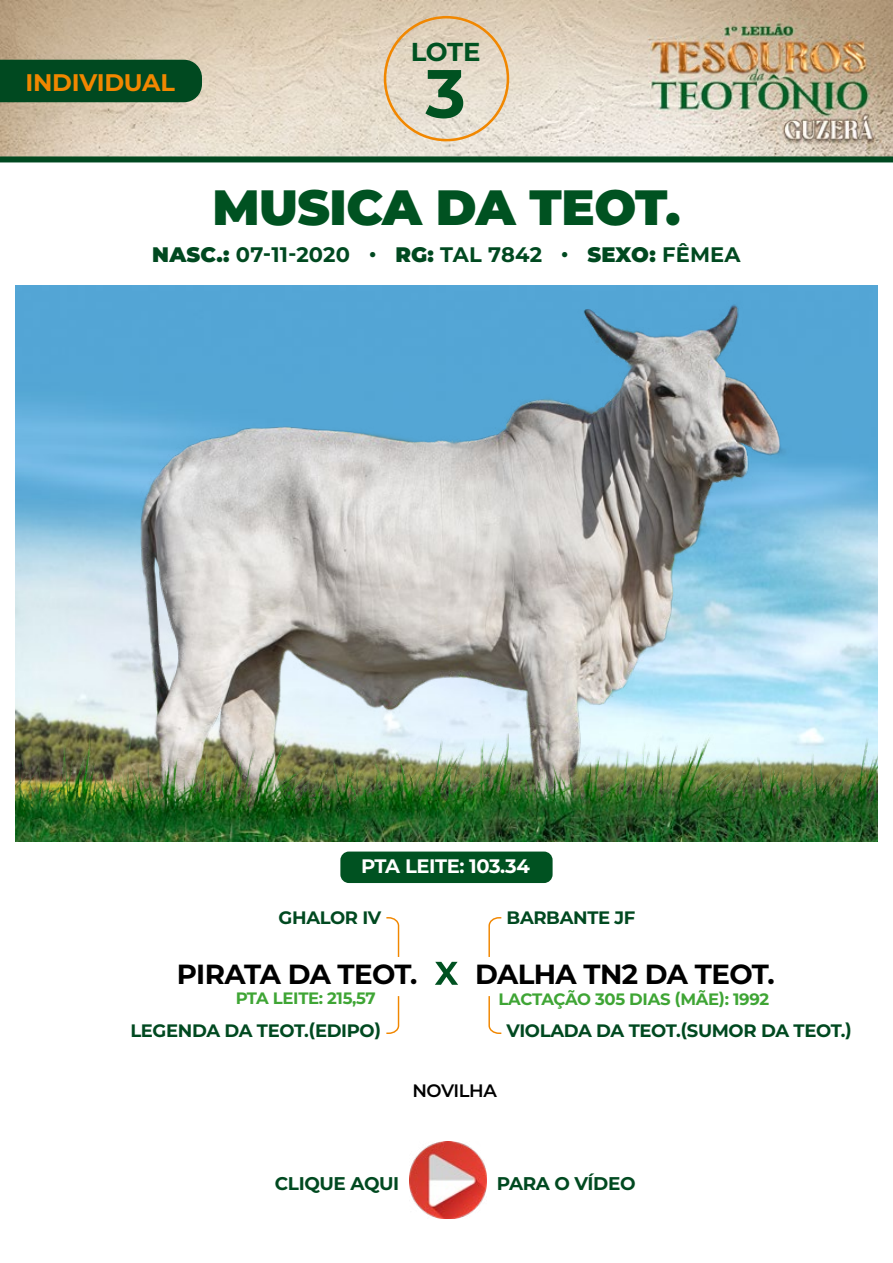
<style>
.page{position:relative;width:893px;height:1263px;background:#fff}
.page>*{position:absolute;margin:0;border:0;box-sizing:border-box;transform-origin:0 0}
.t1{font:700 68.1px "Montserrat";color:#005221}
.t2{font:900 49.5px "Montserrat";letter-spacing:-.01em;color:#005221}
.t3{font:700 27.6px "Montserrat";letter-spacing:-.02em;color:#000}
.t4{font:700 25.95px "Montserrat";color:#005221}
.t5{font:700 24px "Montserrat";letter-spacing:-.01em;color:#f18700}
.t6{font:700 21px "Montserrat";letter-spacing:.01em;color:#004920}
.t7{font:700 19.5px "Montserrat";letter-spacing:-.02em;color:#fff}
.t8{font:700 18.45px "Montserrat";letter-spacing:-.02em;color:#004920}
.t9{font:700 18px "Montserrat";letter-spacing:-.02em;color:#004920}
.t10{font:600 18px "Montserrat";letter-spacing:-.02em;color:#000}
.t11{font:700 16.5px "Montserrat";letter-spacing:-.02em;color:#3fa535}
.s1{font-weight:900}
</style>
<div class="page">
<img style="left:16px;top:285px;width:861px;height:437px">
<img style="left:0;top:0;width:893px;height:156px">
<img style="left:98px;top:285px;width:697px;height:437px">
<img style="left:16px;top:722px;width:861px;height:120px">
<img style="left:410px;top:1142px;width:77px;height:77px">
<div style="left:0;top:60px;width:202px;height:42px;background:#004920"></div>
<div style="left:340px;top:851px;width:213px;height:32px;background:#005221;border-radius:9px"></div>
<svg style="left:435px;top:962px;width:23px;height:23px"></svg>
<svg style="left:386px;top:917px;width:14px;height:40px"></svg>
<svg style="left:386px;top:996px;width:14px;height:38px"></svg>
<svg style="left:488px;top:917px;width:14px;height:40px"></svg>
<svg style="left:488px;top:996px;width:14px;height:38px"></svg>
<div style="left:384px;top:16px;width:125px;height:125px;border:3px solid #f18700;border-radius:50%"></div>
<div style="left:0;top:156px;width:893px;height:6px;background:#004920"></div>
<h3 class="t4" style="left:411px;top:33px;width:71px">LOTE</h3>
<h3 class="t5" style="left:26px;top:65px;width:151px">INDIVIDUAL</h3>
<h1 class="t1" style="left:425px;top:44px;width:42px">3</h1>
<h2 class="t2" style="left:212px;top:171px;width:470px">MUSICA DA TEOT.</h2>
<p class="t6" style="left:152px;top:239px;width:590px"><span class="s1">NASC.:</span> 07-11-2020 • <span class="s1">RG:</span> TAL 7842 • <span class="s1">SEXO:</span> FÊMEA</p>
<p class="t7" style="left:361px;top:852px;width:170px">PTA LEITE: 103.34</p>
<p class="t9" style="left:279px;top:904px;width:104px">GHALOR IV</p>
<p class="t9" style="left:507px;top:904px;width:130px">BARBANTE JF</p>
<h3 class="t3" style="left:177px;top:954px;width:242px">PIRATA DA TEOT.</h3>
<h3 class="t3" style="left:475px;top:954px;width:301px">DALHA TN2 DA TEOT.</h3>
<p class="t11" style="left:499px;top:987px;width:272px">LACTAÇÃO 305 DIAS (MÃE): 1992</p>
<p class="t11" style="left:236px;top:986px;width:142px">PTA LEITE: 215,57</p>
<p class="t9" style="left:130px;top:1017px;width:253px">LEGENDA DA TEOT.(EDIPO)</p>
<p class="t9" style="left:507px;top:1017px;width:347px">VIOLADA DA TEOT.(SUMOR DA TEOT.)</p>
<p class="t10" style="left:412px;top:1078px;width:86px">NOVILHA</p>
<p class="t8" style="left:275px;top:1170px;width:126px">CLIQUE AQUI</p>
<p class="t8" style="left:497px;top:1170px;width:140px">PARA O VÍDEO</p>
</div>
